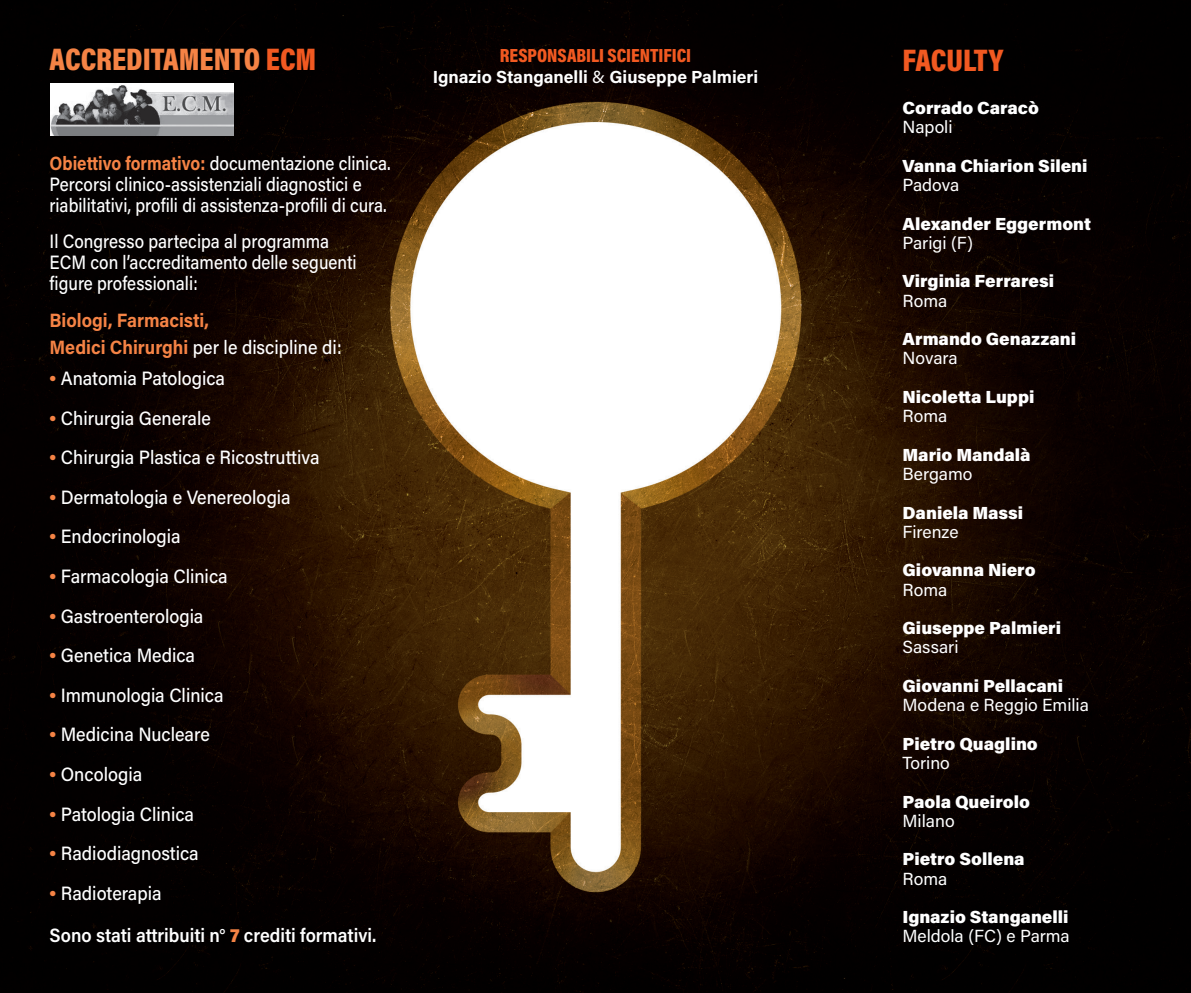
<style>
.page{position:relative;width:1191px;height:993px;background:#fff}
.page>*{position:absolute;margin:0;border:0;box-sizing:border-box;transform-origin:0 0}
.t1{font:900 31.5px "Acumin Pro Cond";letter-spacing:-.005em;color:#f58345}
.t2{font:900 31.5px "Acumin Pro Cond";letter-spacing:-.005em;color:#f15921}
.t3{font:500 19.25px "Acumin Pro";color:#fff;scale:.93 1}
.t4{font:500 19.25px "Acumin Pro";color:#fff;scale:.88 1}
.t5{font:600 19.25px "Acumin Pro";letter-spacing:-.005em;color:#fff;scale:.93 1}
.t6{font:900 19.25px "Acumin Pro Cond";color:#f15921}
.t7{font:700 19.25px "Acumin Pro";letter-spacing:-.005em;color:#f58345;scale:.93 1}
.t8{font:900 17.5px "Acumin Pro";color:#fff}
.t9{font:17.5px "Acumin Pro";color:#fff}
.t10{font:700 17.5px "Acumin Pro";color:#fff}
.s1{color:#f15921}
.s2{font-weight:700;color:#f58345}
.s3{font-family:"Times LTW1 G";font-weight:700;color:#f58345}
.s4{font-weight:900;color:#f58345}
.s5{font-weight:400}
</style>
<div class="page">
<img style="left:0;top:0;width:1191px;height:992px">
<img style="left:51px;top:83px;width:182px;height:53px">
<p class="t1" style="left:50px;top:38px;width:268px">ACCREDITAMENTO <span class="s1">ECM</span></p>
<p class="t4" style="left:50px;top:149px;width:389px"><span class="s2">Obiettivo formativo:</span> documentazione clinica.</p>
<p class="t4" style="left:50px;top:170px;width:356px">Percorsi clinico-assistenziali diagnostici e</p>
<p class="t4" style="left:50px;top:191px;width:384px">riabilitativi, profili di assistenza-profili di cura.</p>
<p class="t4" style="left:50px;top:228px;width:319px">Il Congresso partecipa al programma</p>
<p class="t4" style="left:50px;top:249px;width:350px">ECM con l’accreditamento delle seguenti</p>
<p class="t4" style="left:50px;top:270px;width:170px">figure professionali:</p>
<p class="t7" style="left:50px;top:307px;width:173px">Biologi, Farmacisti,</p>
<p class="t3" style="left:50px;top:333px;width:316px"><span class="s2">Medici Chirurghi</span> per le discipline di:</p>
<p class="t3" style="left:50px;top:365px;width:190px"><span class="s3">•</span> Anatomia Patologica</p>
<p class="t3" style="left:50px;top:404px;width:175px"><span class="s3">•</span> Chirurgia Generale</p>
<p class="t3" style="left:50px;top:444px;width:292px"><span class="s3">•</span> Chirurgia Plastica e Ricostruttiva</p>
<p class="t3" style="left:50px;top:483px;width:261px"><span class="s3">•</span> Dermatologia e Venereologia</p>
<p class="t3" style="left:50px;top:523px;width:142px"><span class="s3">•</span> Endocrinologia</p>
<p class="t3" style="left:50px;top:562px;width:193px"><span class="s3">•</span> Farmacologia Clinica</p>
<p class="t3" style="left:50px;top:602px;width:167px"><span class="s3">•</span> Gastroenterologia</p>
<p class="t3" style="left:50px;top:641px;width:158px"><span class="s3">•</span> Genetica Medica</p>
<p class="t3" style="left:50px;top:681px;width:189px"><span class="s3">•</span> Immunologia Clinica</p>
<p class="t3" style="left:50px;top:721px;width:174px"><span class="s3">•</span> Medicina Nucleare</p>
<p class="t3" style="left:50px;top:760px;width:101px"><span class="s3">•</span> Oncologia</p>
<p class="t3" style="left:50px;top:800px;width:157px"><span class="s3">•</span> Patologia Clinica</p>
<p class="t3" style="left:50px;top:839px;width:162px"><span class="s3">•</span> Radiodiagnostica</p>
<p class="t3" style="left:50px;top:879px;width:122px"><span class="s3">•</span> Radioterapia</p>
<p class="t5" style="left:50px;top:921px;width:353px">Sono stati attribuiti n° <span class="s4">7</span> crediti formativi.</p>
<p class="t6" style="left:500px;top:43px;width:193px">RESPONSABILI SCIENTIFICI</p>
<p class="t10" style="left:433px;top:65px;width:327px">Ignazio Stanganelli <span class="s5">&amp;</span> Giuseppe Palmieri</p>
<p class="t2" style="left:902px;top:40px;width:102px">FACULTY</p>
<p class="t8" style="left:902px;top:95px;width:138px">Corrado Caracò</p>
<p class="t9" style="left:902px;top:115px;width:52px">Napoli</p>
<p class="t8" style="left:902px;top:153px;width:186px">Vanna Chiarion Sileni</p>
<p class="t9" style="left:902px;top:173px;width:58px">Padova</p>
<p class="t8" style="left:902px;top:211px;width:190px">Alexander Eggermont</p>
<p class="t9" style="left:902px;top:230px;width:72px">Parigi (F)</p>
<p class="t8" style="left:902px;top:269px;width:153px">Virginia Ferraresi</p>
<p class="t9" style="left:902px;top:288px;width:46px">Roma</p>
<p class="t8" style="left:902px;top:326px;width:175px">Armando Genazzani</p>
<p class="t9" style="left:902px;top:346px;width:57px">Novara</p>
<p class="t8" style="left:902px;top:384px;width:133px">Nicoletta Luppi</p>
<p class="t9" style="left:902px;top:404px;width:46px">Roma</p>
<p class="t8" style="left:902px;top:442px;width:130px">Mario Mandalà</p>
<p class="t9" style="left:902px;top:461px;width:71px">Bergamo</p>
<p class="t8" style="left:902px;top:500px;width:122px">Daniela Massi</p>
<p class="t9" style="left:902px;top:519px;width:57px">Firenze</p>
<p class="t8" style="left:902px;top:557px;width:135px">Giovanna Niero</p>
<p class="t9" style="left:902px;top:577px;width:46px">Roma</p>
<p class="t8" style="left:902px;top:615px;width:160px">Giuseppe Palmieri</p>
<p class="t9" style="left:902px;top:635px;width:57px">Sassari</p>
<p class="t8" style="left:902px;top:673px;width:162px">Giovanni Pellacani</p>
<p class="t9" style="left:902px;top:692px;width:188px">Modena e Reggio Emilia</p>
<p class="t8" style="left:902px;top:731px;width:137px">Pietro Quaglino</p>
<p class="t9" style="left:902px;top:750px;width:49px">Torino</p>
<p class="t8" style="left:902px;top:788px;width:129px">Paola Queirolo</p>
<p class="t9" style="left:902px;top:808px;width:54px">Milano</p>
<p class="t8" style="left:902px;top:846px;width:124px">Pietro Sollena</p>
<p class="t9" style="left:902px;top:866px;width:46px">Roma</p>
<p class="t8" style="left:902px;top:904px;width:168px">Ignazio Stanganelli</p>
<p class="t9" style="left:902px;top:923px;width:169px">Meldola (FC) e Parma</p>
</div>
